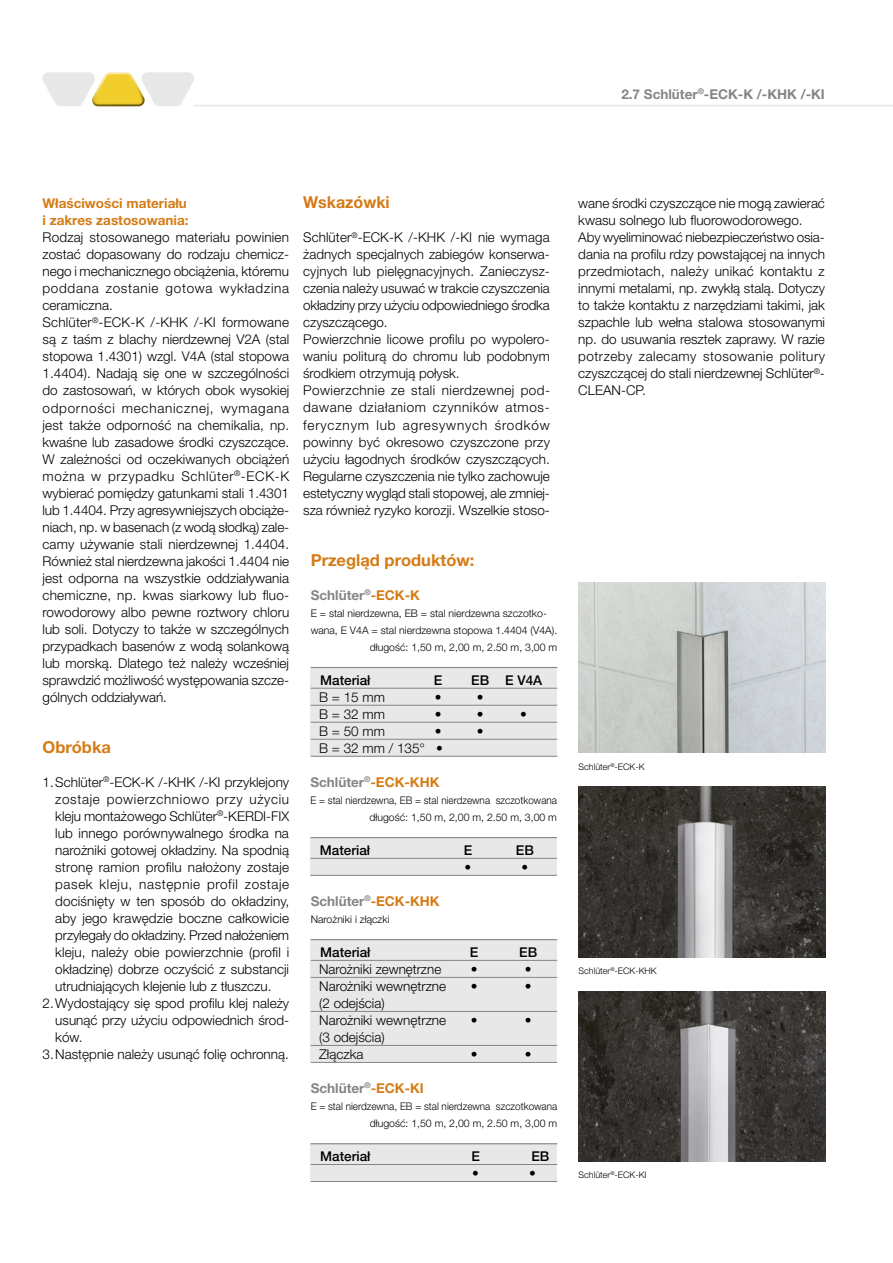
<style>
.page{position:relative;width:893px;height:1263px;background:#fff}
.page>*{position:absolute;margin:0;border:0;box-sizing:border-box;transform-origin:0 0}
.t1{font:700 16.5px "Helvetica Neue LT Pro";color:#d57b16}
.t2{font:300 13.5px/17px "Helvetica Neue LT Pro";color:#000}
.t3{font:700 13.5px "Helvetica Neue LT Pro";color:#858585}
.t4{font:300 13.5px "Helvetica Neue LT Pro";letter-spacing:.045em;color:#000}
.t5{font:500 13.5px "Helvetica Neue LT Pro";color:#000}
.t6{font:700 13.5px/17px "Helvetica Neue LT Pro";color:#d57b16}
.t7{font:300 10.5px/17px "Helvetica Neue LT Pro";color:#000;text-align:right;scale:.95 1}
.t8{font:300 10.5px "Helvetica Neue LT Pro";color:#000}
.t9{font:300 9px "Helvetica Neue LT Pro";color:#000}
.s1{color:#d57b16}
</style>
<div class="page">
<hr style="left:194px;top:105px;width:699px;height:1px;background:#e8e8e8">
<svg style="left:43px;top:72px;width:151px;height:34px"></svg>
<img style="left:579px;top:991px;width:246px;height:170px">
<div style="left:311px;top:668px;width:246px;height:88px;background:#e8e8e8"></div>
<hr style="left:311px;top:667px;width:246px;height:1px;background:#858585">
<hr style="left:311px;top:688px;width:246px;height:1px;background:#858585">
<hr style="left:311px;top:705px;width:246px;height:1px;background:#858585">
<hr style="left:311px;top:722px;width:246px;height:1px;background:#858585">
<hr style="left:311px;top:739px;width:246px;height:1px;background:#858585">
<hr style="left:311px;top:756px;width:246px;height:1px;background:#858585">
<div style="left:311px;top:939px;width:246px;height:123px;background:#e8e8e8"></div>
<hr style="left:311px;top:939px;width:246px;height:1px;background:#858585">
<hr style="left:311px;top:960px;width:246px;height:1px;background:#858585">
<hr style="left:311px;top:977px;width:246px;height:1px;background:#858585">
<hr style="left:311px;top:1011px;width:246px;height:1px;background:#858585">
<hr style="left:311px;top:1045px;width:246px;height:1px;background:#858585">
<hr style="left:311px;top:1062px;width:246px;height:1px;background:#858585">
<div style="left:311px;top:1143px;width:246px;height:38px;background:#e8e8e8"></div>
<hr style="left:311px;top:1143px;width:246px;height:1px;background:#858585">
<hr style="left:311px;top:1164px;width:246px;height:1px;background:#858585">
<hr style="left:311px;top:1181px;width:246px;height:1px;background:#858585">
<img style="left:579px;top:583px;width:246px;height:170px">
<img style="left:579px;top:787px;width:246px;height:170px">
<div style="left:310px;top:838px;width:247px;height:37px;background:#e8e8e8"></div>
<hr style="left:310px;top:837px;width:247px;height:1px;background:#858585">
<hr style="left:310px;top:858px;width:247px;height:1px;background:#858585">
<hr style="left:310px;top:875px;width:247px;height:1px;background:#858585">
<p class="t3" style="left:621px;top:86px;width:205px">2.7 Schlüter<sup>®</sup>-ECK-K /-KHK /-KI</p>
<p class="t6" style="left:43px;top:195px;width:147px">Właściwości materiału i zakres zastosowania:</p>
<p class="t2" style="left:43px;top:229px;width:248px">Rodzaj stosowanego materiału powinien zostać dopasowany do rodzaju chemicz&shy;nego i mechanicznego obciążenia, któremu poddana zostanie gotowa wykładzina ceramiczna.<br>Schlüter<sup>®</sup>-ECK-K /-KHK /-KI formowane są z taśm z blachy nierdzewnej V2A (stal stopowa 1.4301) wzgl. V4A (stal stopowa 1.4404). Nadają się one w szczególności do zastosowań, w których obok wysokiej odporności mechanicznej, wymagana jest także odporność na chemikalia, np. kwaśne lub zasadowe środki czyszczące.<br>W zależności od oczekiwanych obciążeń można w przypadku Schlüter<sup>®</sup>-ECK-K wybierać pomiędzy gatunkami stali 1.4301 lub 1.4404. Przy agresywniejszych obciąże&shy;niach, np. w basenach (z wodą słodką) zale&shy;camy używanie stali nierdzewnej 1.4404.<br>Również stal nierdzewna jakości 1.4404 nie jest odporna na wszystkie oddziaływania chemiczne, np. kwas siarkowy lub fluo&shy;rowodorowy albo pewne roztwory chloru lub soli. Dotyczy to także w szczególnych przypadkach basenów z wodą solankową lub morską. Dlatego też należy wcześniej sprawdzić możliwość występowania szcze&shy;gólnych oddziaływań.</p>
<p class="t1" style="left:43px;top:737px;width:70px">Obróbka</p>
<p class="t2" style="left:43px;top:773px;width:248px">1.Schlüter<sup>®</sup>-ECK-K /-KHK /-KI przyklejony</p>
<p class="t4" style="left:55px;top:791px;width:235px">zostaje powierzchniowo przy użyciu</p>
<p class="t2" style="left:55px;top:807px;width:235px">kleju montażowego Schlüter<sup>®</sup>-KERDI-FIX</p>
<p class="t2" style="left:55px;top:824px;width:235px">lub innego porównywalnego środka na</p>
<p class="t2" style="left:55px;top:841px;width:235px">narożniki gotowej okładziny. Na spodnią</p>
<p class="t2" style="left:55px;top:858px;width:235px">stronę ramion profilu nałożony zostaje</p>
<p class="t4" style="left:55px;top:876px;width:235px">pasek kleju, następnie profil zostaje</p>
<p class="t2" style="left:55px;top:892px;width:236px">dociśnięty w ten sposób do okładziny,</p>
<p class="t2" style="left:55px;top:909px;width:235px">aby jego krawędzie boczne całkowicie</p>
<p class="t2" style="left:55px;top:926px;width:235px">przylegały do okładziny. Przed nałożeniem</p>
<p class="t2" style="left:55px;top:943px;width:235px">kleju, należy obie powierzchnie (profil i</p>
<p class="t2" style="left:55px;top:960px;width:235px">okładzinę) dobrze oczyścić z substancji</p>
<p class="t2" style="left:55px;top:977px;width:218px">utrudniających klejenie lub z tłuszczu.</p>
<p class="t2" style="left:43px;top:994px;width:248px">2.Wydostający się spod profilu klej należy</p>
<p class="t2" style="left:55px;top:1011px;width:235px">usunąć przy użyciu odpowiednich środ-</p>
<p class="t2" style="left:55px;top:1028px;width:29px">ków.</p>
<p class="t2" style="left:43px;top:1045px;width:248px">3.Następnie należy usunąć folię ochronną.</p>
<p class="t1" style="left:303px;top:192px;width:88px">Wskazówki</p>
<p class="t2" style="left:303px;top:229px;width:248px">Schlüter<sup>®</sup>-ECK-K /-KHK /-KI nie wymaga żadnych specjalnych zabiegów konserwa&shy;cyjnych lub pielęgnacyjnych. Zanieczysz&shy;czenia należy usuwać w trakcie czyszczenia okładziny przy użyciu odpowiedniego środka czyszczącego.<br>Powierzchnie licowe profilu po wypolero&shy;waniu politurą do chromu lub podobnym środkiem otrzymują połysk.<br>Powierzchnie ze stali nierdzewnej pod&shy;dawane działaniom czynników atmos&shy;ferycznym lub agresywnych środków powinny być okresowo czyszczone przy użyciu łagodnych środków czyszczących.<br>Regularne czyszczenia nie tylko zachowuje estetyczny wygląd stali stopowej, ale zmniej&shy;sza również ryzyko korozji. Wszelkie stoso-</p>
<p class="t1" style="left:311px;top:549px;width:165px">Przegląd produktów:</p>
<p class="t3" style="left:311px;top:586px;width:111px">Schlüter<sup>®</sup><span class="s1">-ECK-K</span></p>
<p class="t8" style="left:311px;top:606px;width:238px">E = stal nierdzewna, EB = stal nierdzewna szczotko-</p>
<p class="t8" style="left:311px;top:623px;width:248px">wana, E V4A = stal nierdzewna stopowa 1.4404 (V4A).</p>
<p class="t8" style="left:370px;top:640px;width:189px">długość: 1,50 m, 2,00 m, 2.50 m, 3,00 m</p>
<p class="t5" style="left:320px;top:672px;width:52px">Materiał</p>
<p class="t5" style="left:434px;top:672px;width:10px">E</p>
<p class="t5" style="left:471px;top:672px;width:73px">EB E V4A</p>
<p class="t2" style="left:319px;top:688px;width:67px">B = 15 mm</p>
<p class="t2" style="left:435px;top:688px;width:8px">•</p>
<p class="t2" style="left:477px;top:688px;width:8px">•</p>
<p class="t2" style="left:319px;top:705px;width:67px">B = 32 mm</p>
<p class="t2" style="left:435px;top:705px;width:8px">•</p>
<p class="t2" style="left:477px;top:705px;width:8px">•</p>
<p class="t2" style="left:520px;top:705px;width:8px">•</p>
<p class="t2" style="left:319px;top:722px;width:67px">B = 50 mm</p>
<p class="t2" style="left:435px;top:722px;width:8px">•</p>
<p class="t2" style="left:477px;top:722px;width:8px">•</p>
<p class="t2" style="left:319px;top:739px;width:125px">B = 32 mm / 135° •</p>
<p class="t3" style="left:310px;top:773px;width:131px">Schlüter<sup>®</sup><span class="s1">-ECK-KHK</span></p>
<p class="t7" style="left:310px;top:791px;width:261px">E = stal nierdzewna, EB = stal nierdzewna szczotkowana długość: 1,50 m, 2,00 m, 2.50 m, 3,00 m</p>
<p class="t5" style="left:320px;top:842px;width:52px">Materiał</p>
<p class="t5" style="left:464px;top:842px;width:10px">E</p>
<p class="t5" style="left:516px;top:842px;width:20px">EB</p>
<p class="t2" style="left:465px;top:858px;width:8px">•</p>
<p class="t2" style="left:522px;top:858px;width:8px">•</p>
<p class="t3" style="left:311px;top:893px;width:131px">Schlüter<sup>®</sup><span class="s1">-ECK-KHK</span></p>
<p class="t8" style="left:311px;top:913px;width:80px">Narożniki i złączki</p>
<p class="t5" style="left:320px;top:944px;width:52px">Materiał</p>
<p class="t5" style="left:470px;top:944px;width:10px">E</p>
<p class="t5" style="left:519px;top:944px;width:20px">EB</p>
<p class="t2" style="left:319px;top:960px;width:124px">Narożniki zewnętrzne</p>
<p class="t2" style="left:471px;top:960px;width:8px">•</p>
<p class="t2" style="left:525px;top:960px;width:8px">•</p>
<p class="t2" style="left:319px;top:977px;width:129px">Narożniki wewnętrzne</p>
<p class="t2" style="left:471px;top:977px;width:8px">•</p>
<p class="t2" style="left:525px;top:977px;width:8px">•</p>
<p class="t2" style="left:319px;top:994px;width:129px">(2 odejścia)<br>Narożniki wewnętrzne</p>
<p class="t2" style="left:471px;top:1011px;width:8px">•</p>
<p class="t2" style="left:525px;top:1011px;width:8px">•</p>
<p class="t2" style="left:319px;top:1028px;width:67px">(3 odejścia)<br>Złączka</p>
<p class="t2" style="left:471px;top:1045px;width:8px">•</p>
<p class="t2" style="left:525px;top:1045px;width:8px">•</p>
<p class="t3" style="left:311px;top:1080px;width:115px">Schlüter<sup>®</sup><span class="s1">-ECK-KI</span></p>
<p class="t7" style="left:311px;top:1097px;width:261px">E = stal nierdzewna, EB = stal nierdzewna szczotkowana długość: 1,50 m, 2,00 m, 2.50 m, 3,00 m</p>
<p class="t5" style="left:320px;top:1148px;width:52px">Materiał</p>
<p class="t5" style="left:471px;top:1148px;width:10px">E</p>
<p class="t5" style="left:531px;top:1148px;width:20px">EB</p>
<p class="t2" style="left:472px;top:1164px;width:8px">•</p>
<p class="t2" style="left:529px;top:1164px;width:8px">•</p>
<p class="t2" style="left:578px;top:195px;width:248px">wane środki czyszczące nie mogą zawierać kwasu solnego lub fluorowodorowego.<br>Aby wyeliminować niebezpieczeństwo osia&shy;dania na profilu rdzy powstającej na innych przedmiotach, należy unikać kontaktu z innymi metalami, np. zwykłą stalą. Dotyczy to także kontaktu z narzędziami takimi, jak szpachle lub wełna stalowa stosowanymi np. do usuwania resztek zaprawy. W razie potrzeby zalecamy stosowanie politury czyszczącej do stali nierdzewnej Schlüter<sup>®</sup>- CLEAN-CP.</p>
<p class="t9" style="left:579px;top:761px;width:68px">Schlüter<sup>®</sup>-ECK-K</p>
<p class="t9" style="left:579px;top:965px;width:80px">Schlüter<sup>®</sup>-ECK-KHK</p>
<p class="t9" style="left:579px;top:1169px;width:70px">Schlüter<sup>®</sup>-ECK-KI</p>
</div>
